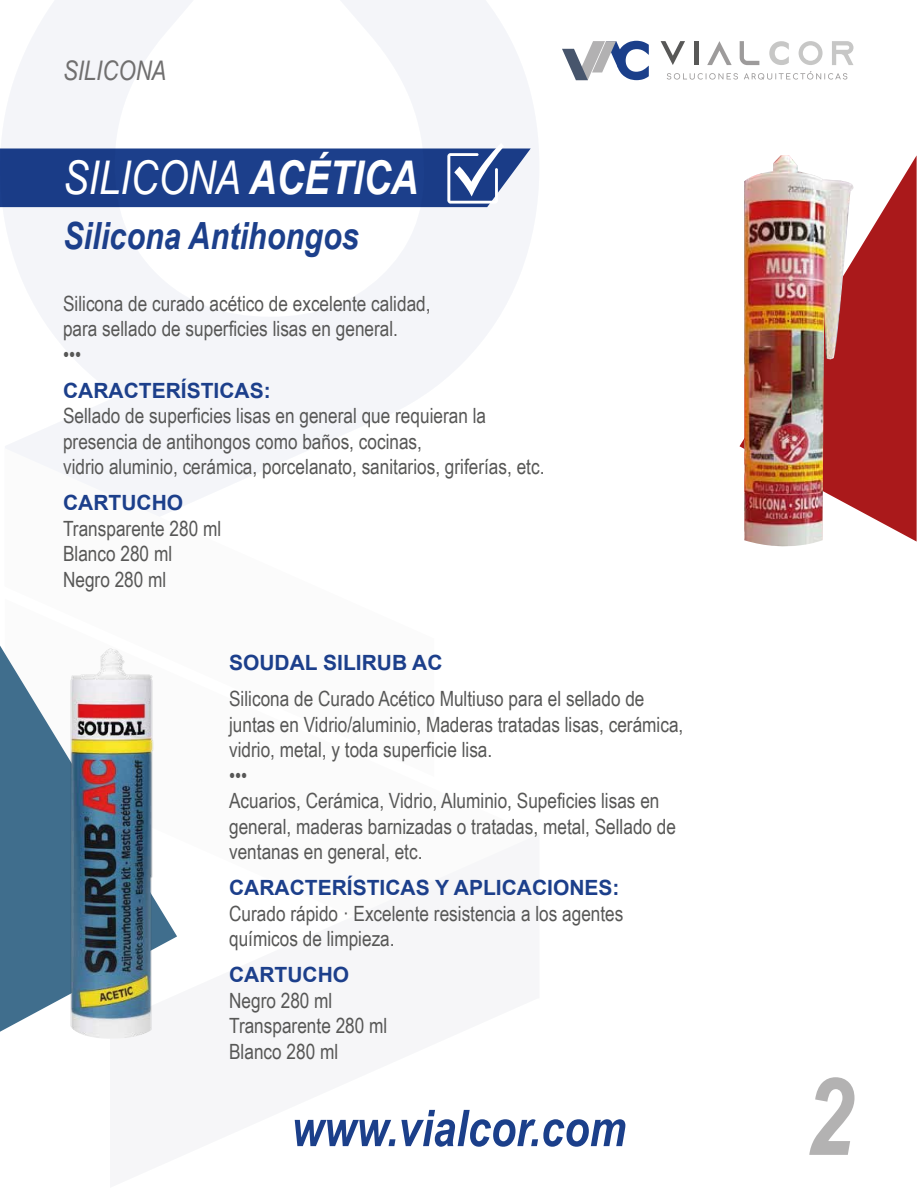
<style>
.page{position:relative;width:918px;height:1188px;background:#fff}
.page>*{position:absolute;margin:0;border:0;box-sizing:border-box;transform-origin:0 0}
.t1{font:italic 700 108px "Arial Narrow";color:#b3b2b2}
.t2{font:italic 700 50.7px "Arial Narrow";color:#1b3f8a}
.t3{font:italic 46.5px "Arial Narrow";color:#fff}
.t4{font:italic 700 37.5px "Arial Narrow";color:#1c3f8b}
.t5{font:italic 27px "Arial Narrow";color:#706f6f}
.t6{font:21px/25.5px "Arial Narrow";color:#575756}
.t7{font:700 21px "Arial";color:#1c3f8b}
.s1{font-weight:700}
</style>
<div class="page">
<div style="left:5px;top:441px;width:322px;height:7px;background:#f4f5f9"></div>
<svg style="left:6px;top:448px;width:305px;height:68px;fill:#f4f5f9"></svg>
<svg style="left:0;top:0;width:539px;height:441px;fill:#f4f5f9"></svg>
<svg style="left:0;top:143px;width:531px;height:64px;background:#3c5a9a"></svg>
<svg style="left:740px;top:155px;width:177px;height:387px;fill:#aa191b"></svg>
<svg style="left:0;top:646px;width:42px;height:386px;background:#557e99"></svg>
<svg style="left:661px;top:41px;width:24px;height:24px"></svg>
<hr style="left:694px;top:41px;width:4px;height:24px;background:#585857">
<svg style="left:707px;top:41px;width:25px;height:24px"></svg>
<svg style="left:740px;top:41px;width:19px;height:24px"></svg>
<svg style="left:799px;top:41px;width:24px;height:24px"></svg>
<svg style="left:832px;top:41px;width:21px;height:24px"></svg>
<svg style="left:769px;top:41px;width:20px;height:24px"></svg>
<svg style="left:667px;top:73px;width:71px;height:7px"></svg>
<svg style="left:744px;top:71px;width:103px;height:9px"></svg>
<svg style="left:562px;top:41px;width:87px;height:39px"></svg>
<img style="left:744px;top:155px;width:112px;height:392px">
<img style="left:42px;top:648px;width:135px;height:391px">
<p class="t5" style="left:63px;top:52px;width:105px">SILICONA</p>
<h3 class="t3" style="left:63px;top:145px;width:357px">SILICONA <span class="s1">ACÉTICA</span></h3>
<h3 class="t4" style="left:63px;top:208px;width:297px">Silicona Antihongos</h3>
<p class="t6" style="left:63px;top:290px;width:369px">Silicona de curado acético de excelente calidad, para sellado de superficies lisas en general.</p>
<p class="t6" style="left:63px;top:341px;width:20px">•••</p>
<p class="t7" style="left:63px;top:376px;width:209px">CARACTERÍSTICAS:</p>
<p class="t6" style="left:63px;top:402px;width:483px">Sellado de superficies lisas en general que requieran la presencia de antihongos como baños, cocinas,<br>vidrio aluminio, cerámica, porcelanato, sanitarios, griferías, etc.</p>
<p class="t7" style="left:63px;top:488px;width:122px">CARTUCHO</p>
<p class="t6" style="left:63px;top:515px;width:160px">Transparente 280 ml<br>Blanco 280 ml<br>Negro 280 ml</p>
<p class="t7" style="left:229px;top:648px;width:215px">SOUDAL SILIRUB AC</p>
<p class="t6" style="left:229px;top:685px;width:456px">Silicona de Curado Acético Multiuso para el sellado de juntas en Vidrio/aluminio, Maderas tratadas lisas, cerámica, vidrio, metal, y toda superficie lisa.</p>
<p class="t6" style="left:229px;top:762px;width:449px">•••<br>Acuarios, Cerámica, Vidrio, Aluminio, Supeficies lisas en general, maderas barnizadas o tratadas, metal, Sellado de ventanas en general, etc.</p>
<p class="t7" style="left:229px;top:873px;width:392px">CARACTERÍSTICAS Y APLICACIONES:</p>
<p class="t6" style="left:229px;top:900px;width:396px">Curado rápido · Excelente resistencia a los agentes químicos de limpieza.</p>
<p class="t7" style="left:229px;top:960px;width:122px">CARTUCHO</p>
<p class="t6" style="left:229px;top:987px;width:160px">Negro 280 ml<br>Transparente 280 ml<br>Blanco 280 ml</p>
<h2 class="t2" style="left:292px;top:1090px;width:336px">www.vialcor.com</h2>
<h1 class="t1" style="left:804px;top:1035px;width:51px">2</h1>
</div>
